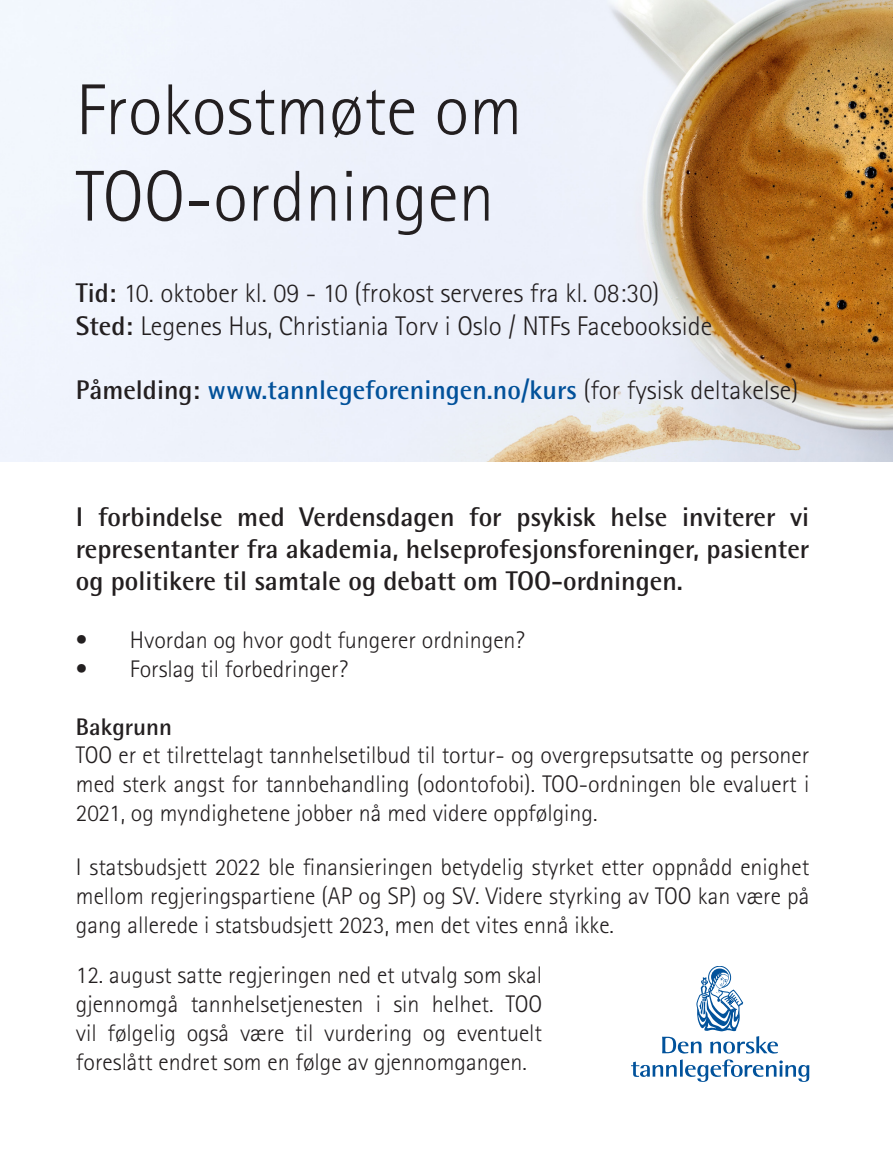
<style>
.page{position:relative;width:893px;height:1149px;background:#fff}
.page>*{position:absolute;margin:0;border:0;box-sizing:border-box;transform-origin:0 0}
.t1{font:300 72px/86.4px "Rotis Sans Serif Std";color:#231f20}
.t2{font:700 27px/32.4px "Rotis Semi Sans Std";color:#231f20;text-align:justify}
.t3{font:300 27px/32.4px "Rotis Sans Serif Std";color:#231f20}
.t4{font:700 27px "Rotis Semi Sans Std";color:#01519a}
.t5{font:300 24px/28.8px "Rotis Sans Serif Std";color:#231f20;text-align:justify}
.t6{font:700 24px "Rotis Semi Sans Std";color:#231f20}
.s1{font-family:"Rotis Semi Sans Std";font-weight:700}
.s2{color:#231f20}
.s3{font-family:"Rotis Sans Serif Std";font-weight:300;color:#231f20}
</style>
<div class="page">
<img style="left:0;top:0;width:893px;height:461px">
<svg style="left:631px;top:1059px;width:178px;height:22px"></svg>
<svg style="left:662px;top:966px;width:116px;height:87px"></svg>
<h1 class="t1" style="left:76px;top:67px;width:448px">Frokostmøte om<br>TOO-ordningen</h1>
<p class="t3" style="left:76px;top:277px;width:638px"><span class="s1">Tid:</span> 10. oktober kl. 09 - 10 (frokost serveres fra kl. 08:30)<br><span class="s1">Sted:</span> Legenes Hus, Christiania Torv i Oslo / NTFs Facebookside</p>
<p class="t4" style="left:76px;top:373px;width:724px"><span class="s2">Påmelding:</span> www.tannlegeforeningen.no/kurs <span class="s3">(for fysisk deltakelse)</span></p>
<p class="t2" style="left:76px;top:499px;width:735px">I forbindelse med Verdensdagen for psykisk helse inviterer vi representanter fra akademia, helseprofesjonsforeninger, pasienter og politikere til samtale og debatt om TOO-ordningen.</p>
<p class="t5" style="left:76px;top:625px;width:451px">• Hvordan og hvor godt fungerer ordningen?</p>
<p class="t5" style="left:76px;top:654px;width:274px">• Forslag til forbedringer?</p>
<p class="t6" style="left:76px;top:711px;width:98px">Bakgrunn</p>
<p class="t5" style="left:76px;top:740px;width:735px">TOO er et tilrettelagt tannhelsetilbud til tortur- og overgrepsutsatte og personer med sterk angst for tannbehandling (odontofobi). TOO-ordningen ble evaluert i 2021, og myndighetene jobber nå med videre oppfølging.</p>
<p class="t5" style="left:76px;top:852px;width:735px">I statsbudsjett 2022 ble finansieringen betydelig styrket etter oppnådd enighet mellom regjeringspartiene (AP og SP) og SV. Videre styrking av TOO kan være på gang allerede i statsbudsjett 2023, men det vites ennå ikke.</p>
<p class="t5" style="left:76px;top:960px;width:468px">12. august satte regjeringen ned et utvalg som skal gjennomgå tannhelsetjenesten i sin helhet. TOO vil følgelig også være til vurdering og eventuelt foreslått endret som en følge av gjennomgangen.</p>
</div>
